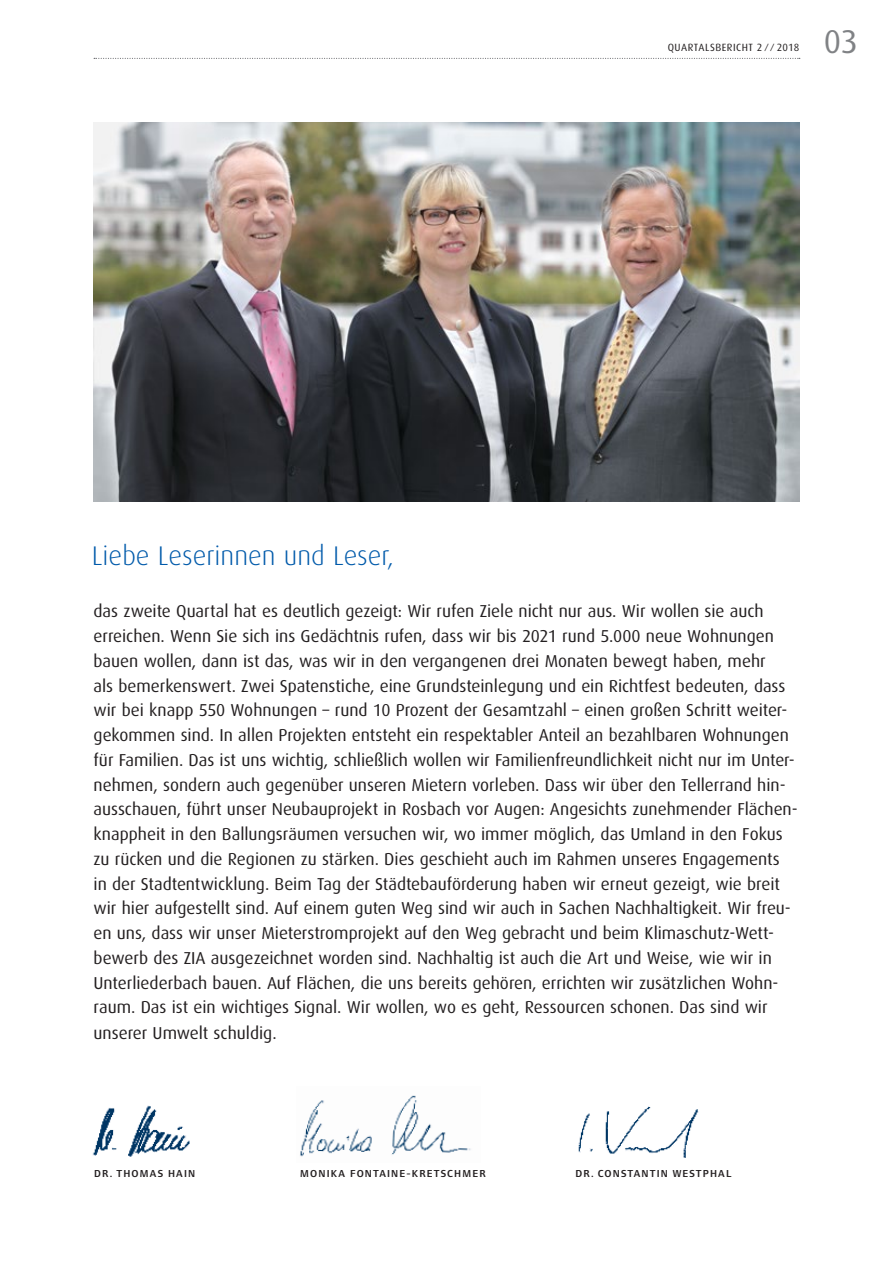
<style>
.page{position:relative;width:893px;height:1263px;background:#fff}
.page>*{position:absolute;margin:0;border:0;box-sizing:border-box;transform-origin:0 0}
.t1{font:32.85px "Dax";color:#808285}
.t2{font:300 27px "Dax";color:#015aaa}
.t3{font:17.25px/24.8px "Dax";color:#231f20}
.t4{font:600 10.5px "Foundry Form Sans";letter-spacing:.11em;color:#231f20}
.t5{font:10.5px "Dax";letter-spacing:.045em;color:#231f20}
</style>
<div class="page">
<svg style="left:94px;top:58px;width:706px;height:1px"></svg>
<img style="left:578px;top:1106px;width:121px;height:52px">
<img style="left:92px;top:1105px;width:98px;height:52px">
<img style="left:94px;top:122px;width:705px;height:380px">
<img style="left:300px;top:1095px;width:171px;height:62px">
<p class="t5" style="left:668px;top:41px;width:133px">QUARTALSBERICHT 2 ⁄ ⁄ 2018</p>
<h1 class="t1" style="left:824px;top:24px;width:36px">03</h1>
<h2 class="t2" style="left:92px;top:541px;width:304px">Liebe Leserinnen und Leser,</h2>
<p class="t3" style="left:94px;top:599px;width:706px">das zweite Quartal hat es deutlich gezeigt: Wir rufen Ziele nicht nur aus. Wir wollen sie auch erreichen. Wenn Sie sich ins Gedächtnis rufen, dass wir bis 2021 rund 5.000 neue Wohnungen bauen wollen, dann ist das, was wir in den vergangenen drei Monaten bewegt haben, mehr<br>als bemerkenswert. Zwei Spatenstiche, eine Grundsteinlegung und ein Richtfest bedeuten, dass wir bei knapp 550 Wohnungen – rund 10 Prozent der Gesamtzahl – einen großen Schritt weiter&shy;gekommen sind. In allen Projekten entsteht ein respektabler Anteil an bezahlbaren Wohnungen für Familien. Das ist uns wichtig, schließlich wollen wir Familienfreundlichkeit nicht nur im Unter&shy;nehmen, sondern auch gegenüber unseren Mietern vorleben. Dass wir über den Tellerrand hin&shy;ausschauen, führt unser Neubauprojekt in Rosbach vor Augen: Angesichts zunehmender Flächen&shy;knappheit in den Ballungsräumen versuchen wir, wo immer möglich, das Umland in den Fokus zu rücken und die Regionen zu stärken. Dies geschieht auch im Rahmen unseres Engagements<br>in der Stadtentwicklung. Beim Tag der Städtebauförderung haben wir erneut gezeigt, wie breit wir hier aufgestellt sind. Auf einem guten Weg sind wir auch in Sachen Nachhaltigkeit. Wir freu&shy;en uns, dass wir unser Mieterstromprojekt auf den Weg gebracht und beim Klimaschutz-Wett&shy;bewerb des ZIA ausgezeichnet worden sind. Nachhaltig ist auch die Art und Weise, wie wir in Unterliederbach bauen. Auf Flächen, die uns bereits gehören, errichten wir zusätzlichen Wohn&shy;raum. Das ist ein wichtiges Signal. Wir wollen, wo es geht, Ressourcen schonen. Das sind wir unserer Umwelt schuldig.</p>
<p class="t4" style="left:94px;top:1168px;width:103px">DR. THOMAS HAIN</p>
<p class="t4" style="left:300px;top:1168px;width:187px">MONIKA FONTAINE-KRETSCHMER</p>
<p class="t4" style="left:576px;top:1168px;width:157px">DR. CONSTANTIN WESTPHAL</p>
</div>
